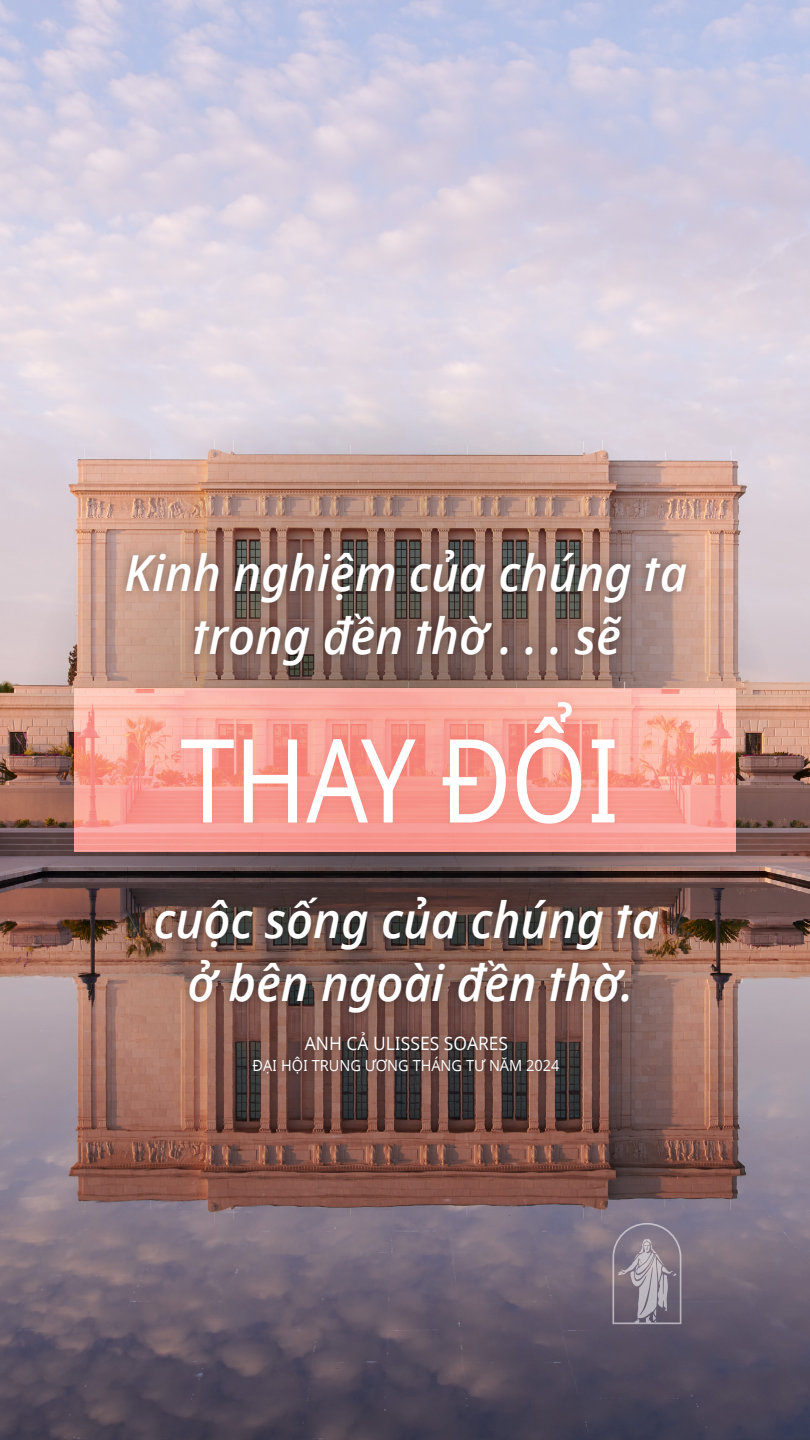
<style>
.page{position:relative;width:810px;height:1440px;background:#fff}
.page>*{position:absolute;margin:0;border:0;box-sizing:border-box;transform-origin:0 0}
.artcl6_p1_figure_image_aside_quote_first{font:116.25px "Dots Solid Condlds Lat";color:#fff;scale:.93 1}
.artcl6_p1_figure_image_aside_quote_first-2{font:italic 600 49.72px/63px "Dots Solidlds Lat";color:#fff;text-align:center;scale:.95 1}
.artcl6_p1_figure_image_aside_quote_citat{font:18.38px "Dots Solidlds Lat";color:#fff;scale:.95 1}
.small_para_white{font:15.3px "Dots Solidlds Lat";color:#fff;scale:.95 1}
</style>
<div class="page">
<img style="left:0;top:0;width:810px;height:1440px">
<img style="left:16px;top:383px;width:764px;height:764px;border-radius:50%">
<svg style="left:612px;top:1223px;width:69px;height:101px"></svg>
<div style="left:117px;top:540px;width:578px;height:542px;background:#000;opacity:.38"></div>
<svg style="left:74px;top:688px;width:662px;height:164px"></svg>
<p class="artcl6_p1_figure_image_aside_quote_first-2" style="left:125px;top:542px;width:594px">Kinh nghiệm của chúng ta trong đền thờ . . . sẽ</p>
<p class="artcl6_p1_figure_image_aside_quote_first" style="left:181px;top:695px;width:472px">THAY ĐỔI</p>
<p class="artcl6_p1_figure_image_aside_quote_first-2" style="left:153px;top:889px;width:534px">cuộc sống của chúng ta ở bên ngoài đền thờ.</p>
<p class="artcl6_p1_figure_image_aside_quote_citat" style="left:305px;top:1030px;width:215px">ANH CẢ ULISSES SOARES</p>
<p class="small_para_white" style="left:253px;top:1054px;width:324px">ĐẠI HỘI TRUNG ƯƠNG THÁNG TƯ NĂM 2024</p>
</div>
